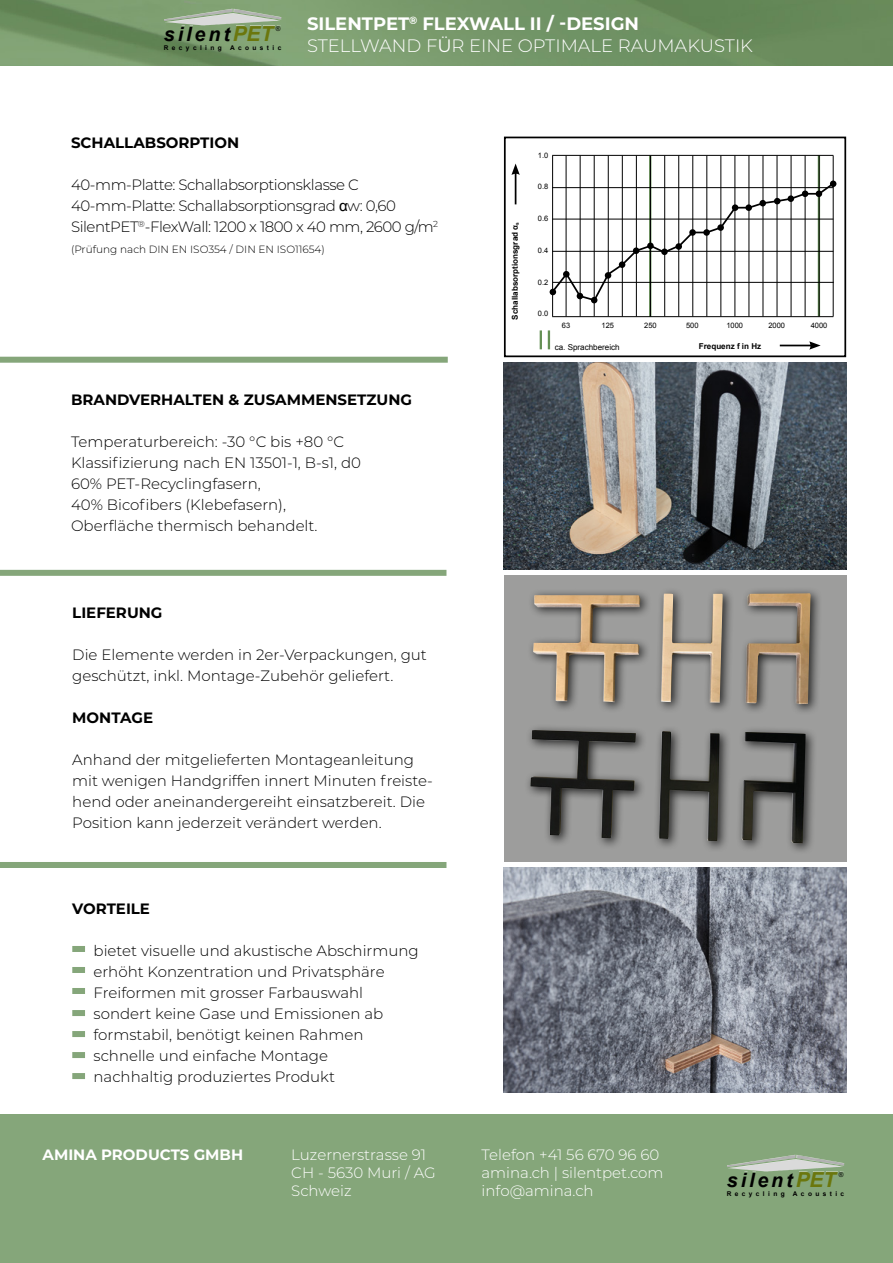
<style>
.page{position:relative;width:893px;height:1263px;background:#fff}
.page>*{position:absolute;margin:0;border:0;box-sizing:border-box;transform-origin:0 0}
.t1{font:italic 700 19.65px "Arial";letter-spacing:.15em;color:#000}
.t2{font:300 18px/21.6px "Montserrat";color:#fff}
.t3{font:300 15px/21px "Montserrat";color:#000}
.t4{font:300 15px/21px "Montserrat";letter-spacing:-.03em;color:#000}
.t5{font:300 15px/18px "Montserrat";color:#fff}
.t6{font:700 15px "Montserrat";color:#000}
.t7{font:700 15px "Montserrat";color:#fff}
.t8{font:300 10.5px "Montserrat";color:#000}
.t9{font:700 8.1px "Arial";color:#000}
.t10{font:8.1px "Arial";color:#000}
.t11{font:7.5px "Arial";color:#000}
.t12{font:italic 6.75px "Arial";color:#000}
.t13{font:700 6.6px "Arial";letter-spacing:.52em;color:#000}
.s1{font-size:20.7px;color:#6b770d}
.s2{font-weight:700}
.s3{font-weight:400}
.s4{font-family:"Arial";font-weight:400}
</style>
<div class="page">
<img style="left:0;top:0;width:893px;height:66px">
<div style="left:0;top:357px;width:448px;height:6px;background:#85a67a"></div>
<div style="left:0;top:1114px;width:893px;height:149px;background:#85a67a"></div>
<div style="left:0;top:570px;width:446px;height:6px;background:#85a67a"></div>
<img style="left:504px;top:363px;width:342px;height:207px">
<div style="left:72px;top:946px;width:13px;height:6px;background:#85a67a"></div>
<div style="left:72px;top:967px;width:13px;height:6px;background:#85a67a"></div>
<div style="left:72px;top:988px;width:13px;height:6px;background:#85a67a"></div>
<div style="left:72px;top:1010px;width:13px;height:6px;background:#85a67a"></div>
<div style="left:72px;top:1031px;width:13px;height:6px;background:#85a67a"></div>
<div style="left:72px;top:1052px;width:13px;height:6px;background:#85a67a"></div>
<div style="left:72px;top:1073px;width:13px;height:6px;background:#85a67a"></div>
<div style="left:0;top:862px;width:446px;height:6px;background:#85a67a"></div>
<img style="left:164px;top:9px;width:117px;height:17px">
<img style="left:727px;top:1155px;width:117px;height:16px">
<img style="left:504px;top:868px;width:342px;height:225px">
<div style="left:504px;top:137px;width:342px;height:220px;border:2px solid #000"></div>
<hr style="left:515px;top:172px;width:1px;height:32px;background:#000">
<svg style="left:511px;top:164px;width:9px;height:11px"></svg>
<hr style="left:780px;top:345px;width:32px;height:1px;background:#000">
<svg style="left:809px;top:341px;width:12px;height:9px"></svg>
<svg style="left:548px;top:330px;width:2px;height:19px"></svg>
<hr style="left:649px;top:156px;width:2px;height:161px;background:#659055">
<hr style="left:818px;top:155px;width:2px;height:161px;background:#659055">
<svg style="left:540px;top:330px;width:2px;height:19px"></svg>
<hr style="left:552px;top:155px;width:281px;height:1px;background:#000">
<hr style="left:552px;top:316px;width:281px;height:1px;background:#000">
<hr style="left:552px;top:156px;width:1px;height:160px;background:#000">
<hr style="left:566px;top:156px;width:1px;height:160px;background:#000">
<hr style="left:580px;top:156px;width:1px;height:160px;background:#000">
<hr style="left:594px;top:156px;width:1px;height:160px;background:#000">
<hr style="left:608px;top:156px;width:1px;height:160px;background:#000">
<hr style="left:622px;top:156px;width:1px;height:160px;background:#000">
<hr style="left:636px;top:156px;width:1px;height:160px;background:#000">
<hr style="left:650px;top:156px;width:1px;height:160px;background:#000">
<hr style="left:664px;top:156px;width:1px;height:160px;background:#000">
<hr style="left:678px;top:156px;width:1px;height:160px;background:#000">
<hr style="left:692px;top:156px;width:1px;height:160px;background:#000">
<hr style="left:707px;top:156px;width:1px;height:160px;background:#000">
<hr style="left:721px;top:156px;width:1px;height:160px;background:#000">
<hr style="left:735px;top:156px;width:1px;height:160px;background:#000">
<hr style="left:749px;top:156px;width:1px;height:160px;background:#000">
<hr style="left:763px;top:156px;width:1px;height:160px;background:#000">
<hr style="left:777px;top:156px;width:1px;height:160px;background:#000">
<hr style="left:791px;top:156px;width:1px;height:160px;background:#000">
<hr style="left:805px;top:156px;width:1px;height:160px;background:#000">
<hr style="left:819px;top:156px;width:1px;height:160px;background:#000">
<hr style="left:833px;top:156px;width:1px;height:160px;background:#000">
<svg style="left:550px;top:181px;width:286px;height:122px"></svg>
<div style="left:504px;top:576px;width:342px;height:286px;background:#9d9d9c"></div>
<div style="left:524px;top:587px;width:299px;height:268px;background:#000;opacity:.75"></div>
<img style="left:530px;top:593px;width:281px;height:250px">
<h1 class="t1" style="left:164px;top:21px;width:111px">silent<span class="s1">PET</span></h1>
<p class="t12" style="left:276px;top:24px;width:6px">®</p>
<p class="t13" style="left:164px;top:43px;width:119px">Recycling Acoustic</p>
<p class="t2" style="left:307px;top:12px;width:447px"><span class="s2">SILENTPET</span><sup>®</sup> <span class="s2">FLEXWALL II / -DESIGN<br></span>STELLWAND F<span class="s3">Ü</span>R EINE OPTIMALE RAUMAKUSTIK</p>
<p class="t6" style="left:71px;top:132px;width:170px">SCHALLABSORPTION</p>
<p class="t4" style="left:71px;top:174px;width:369px">40-mm-Platte: Schallabsorptionsklasse C<br>40-mm-Platte: Schallabsorptionsgrad <span class="s4">α</span>w: 0,60<br>SilentPET<sup>®</sup>-FlexWall: 1200 x 1800 x 40 mm, 2600 g/m<sup>2</sup></p>
<p class="t8" style="left:71px;top:242px;width:255px">(Prüfung nach DIN EN ISO354 / DIN EN ISO11654)</p>
<p class="t6" style="left:71px;top:389px;width:343px">BRANDVERHALTEN &amp; ZUSAMMENSETZUNG</p>
<p class="t3" style="left:71px;top:431px;width:291px">Temperaturbereich: -30 °C bis +80 °C Klassifizierung nach EN 13501-1, B-s1, d0<br>60% PET-Recyclingfasern,<br>40% Bicofibers (Klebefasern), Oberfläche thermisch behandelt.</p>
<p class="t6" style="left:72px;top:601px;width:92px">LIEFERUNG</p>
<p class="t3" style="left:72px;top:643px;width:356px">Die Elemente werden in 2er-Verpackungen, gut geschützt, inkl. Montage-Zubehör geliefert.</p>
<p class="t6" style="left:72px;top:706px;width:82px">MONTAGE</p>
<p class="t3" style="left:72px;top:748px;width:362px">Anhand der mitgelieferten Montageanleitung mit wenigen Handgriffen innert Minuten freiste&shy;hend oder aneinandergereiht einsatzbereit. Die Position kann jederzeit verändert werden.</p>
<p class="t6" style="left:72px;top:898px;width:79px">VORTEILE</p>
<p class="t3" style="left:94px;top:939px;width:327px">bietet visuelle und akustische Abschirmung erhöht Konzentration und Privatsphäre Freiformen mit grosser Farbauswahl sondert keine Gase und Emissionen ab formstabil, benötigt keinen Rahmen schnelle und einfache Montage<br>nachhaltig produziertes Produkt</p>
<p class="t9" style="left:510px;top:320px;width:99px;rotate:-90deg">Schallabsorptionsgrad α<sub>s</sub></p>
<p class="t11" style="left:538px;top:150px;width:12px">1.0</p>
<p class="t11" style="left:538px;top:182px;width:12px">0.8</p>
<p class="t11" style="left:538px;top:214px;width:12px">0.6</p>
<p class="t11" style="left:538px;top:245px;width:12px">0.4</p>
<p class="t11" style="left:538px;top:277px;width:12px">0.2</p>
<p class="t11" style="left:538px;top:309px;width:12px">0.0</p>
<p class="t11" style="left:562px;top:320px;width:10px">63</p>
<p class="t11" style="left:602px;top:320px;width:14px">125</p>
<p class="t11" style="left:644px;top:320px;width:14px">250</p>
<p class="t11" style="left:686px;top:320px;width:14px">500</p>
<p class="t11" style="left:726px;top:320px;width:18px">1000</p>
<p class="t11" style="left:768px;top:320px;width:18px">2000</p>
<p class="t11" style="left:811px;top:320px;width:18px">4000</p>
<p class="t10" style="left:555px;top:341px;width:67px">ca. Sprachbereich</p>
<p class="t9" style="left:699px;top:341px;width:64px">Frequenz f in Hz</p>
<p class="t7" style="left:43px;top:1144px;width:202px">AMINA PRODUCTS GMBH</p>
<p class="t5" style="left:291px;top:1145px;width:146px">Luzernerstrasse 91<br>CH - 5630 Muri / AG<br>Schweiz</p>
<p class="t5" style="left:482px;top:1145px;width:183px">Telefon +41 56 670 96 60 amina.ch | silentpet.com info@amina.ch</p>
<h1 class="t1" style="left:727px;top:1167px;width:111px">silent<span class="s1">PET</span></h1>
<p class="t12" style="left:838px;top:1170px;width:6px">®</p>
<p class="t13" style="left:727px;top:1189px;width:119px">Recycling Acoustic</p>
</div>
